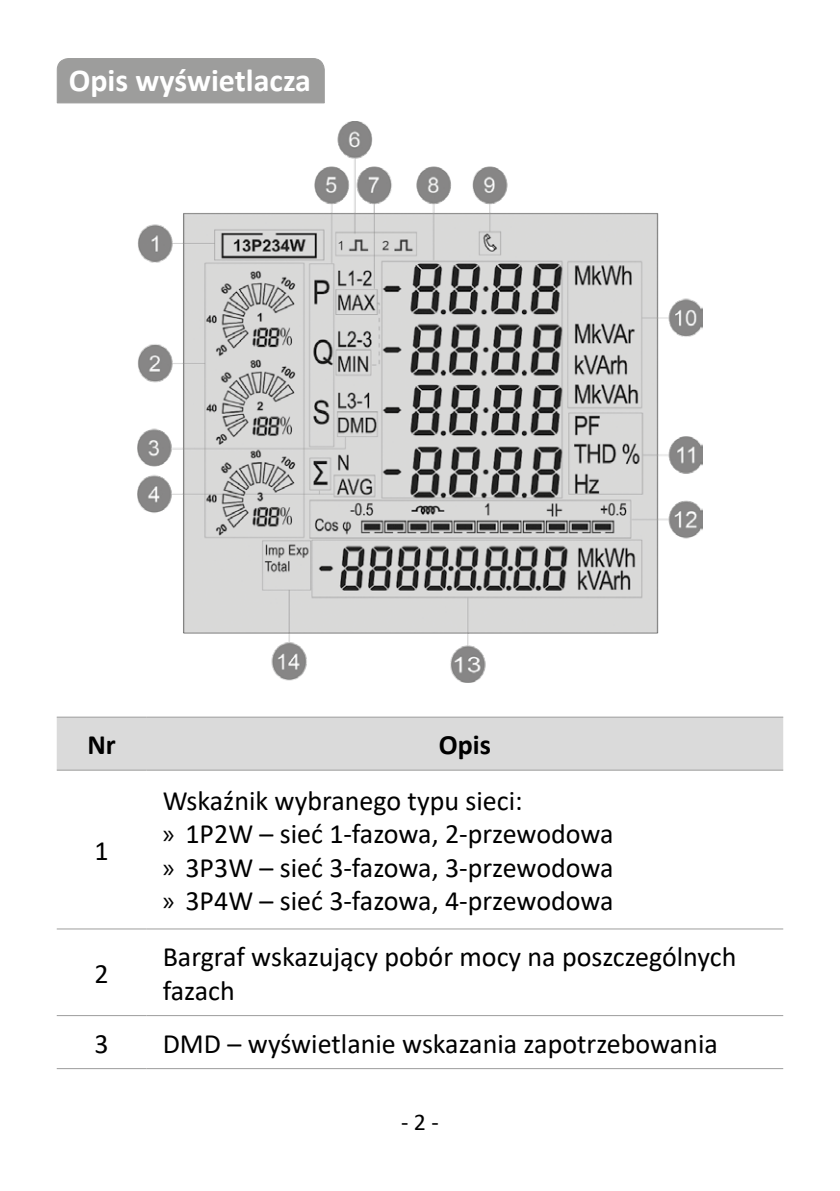
<style>
.page{position:relative;width:840px;height:1191px;background:#fff}
.page>*{position:absolute;margin:0;border:0;box-sizing:border-box;transform-origin:0 0}
.t1{font:700 32px "Calibri";color:#fff}
.t2{font:28px/33.6px "Calibri";color:#000}
.t3{font:700 28px "Calibri";color:#000}
.t4{font:24px "Calibri";color:#000}
.s1{font-family:"Myriad Pro"}
</style>
<div class="page">
<img style="left:138px;top:121px;width:564px;height:561px">
<div style="left:57px;top:718px;width:725px;height:51px;background:#dadada"></div>
<hr style="left:57px;top:1068px;width:90px;height:1px;background:#9d9d9c">
<hr style="left:147px;top:1068px;width:635px;height:1px;background:#9d9d9c">
<hr style="left:57px;top:928px;width:90px;height:1px;background:#9d9d9c">
<hr style="left:57px;top:1015px;width:90px;height:1px;background:#9d9d9c">
<hr style="left:147px;top:1015px;width:635px;height:1px;background:#9d9d9c">
<hr style="left:57px;top:716px;width:90px;height:2px;background:#9d9d9c">
<hr style="left:147px;top:716px;width:635px;height:2px;background:#9d9d9c">
<hr style="left:57px;top:769px;width:90px;height:2px;background:#9d9d9c">
<hr style="left:147px;top:769px;width:635px;height:2px;background:#9d9d9c">
<hr style="left:147px;top:928px;width:635px;height:1px;background:#9d9d9c">
<div style="left:56px;top:58px;width:269px;height:46px;background:#9d9d9c"></div>
<p class="t1" style="left:69px;top:58px;width:244px">Opis wyświetlacza</p>
<p class="t3" style="left:87px;top:725px;width:30px">Nr</p>
<p class="t3" style="left:438px;top:725px;width:54px">Opis</p>
<p class="t2" style="left:95px;top:833px;width:16px">1</p>
<p class="t2" style="left:95px;top:956px;width:16px">2</p>
<p class="t2" style="left:163px;top:783px;width:452px">Wskaźnik wybranego typu sieci:<br><span class="s1">»</span> 1P2W – sieć 1-fazowa, 2-przewodowa <span class="s1">»</span> 3P3W – sieć 3-fazowa, 3-przewodowa <span class="s1">»</span> 3P4W – sieć 3-fazowa, 4-przewodowa</p>
<p class="t2" style="left:163px;top:939px;width:575px">Bargraf wskazujący pobór mocy na poszczególnych fazach</p>
<p class="t2" style="left:95px;top:1025px;width:16px">3</p>
<p class="t2" style="left:163px;top:1025px;width:556px">DMD – wyświetlanie wskazania zapotrzebowania</p>
<p class="t4" style="left:401px;top:1105px;width:39px">- 2 -</p>
</div>
